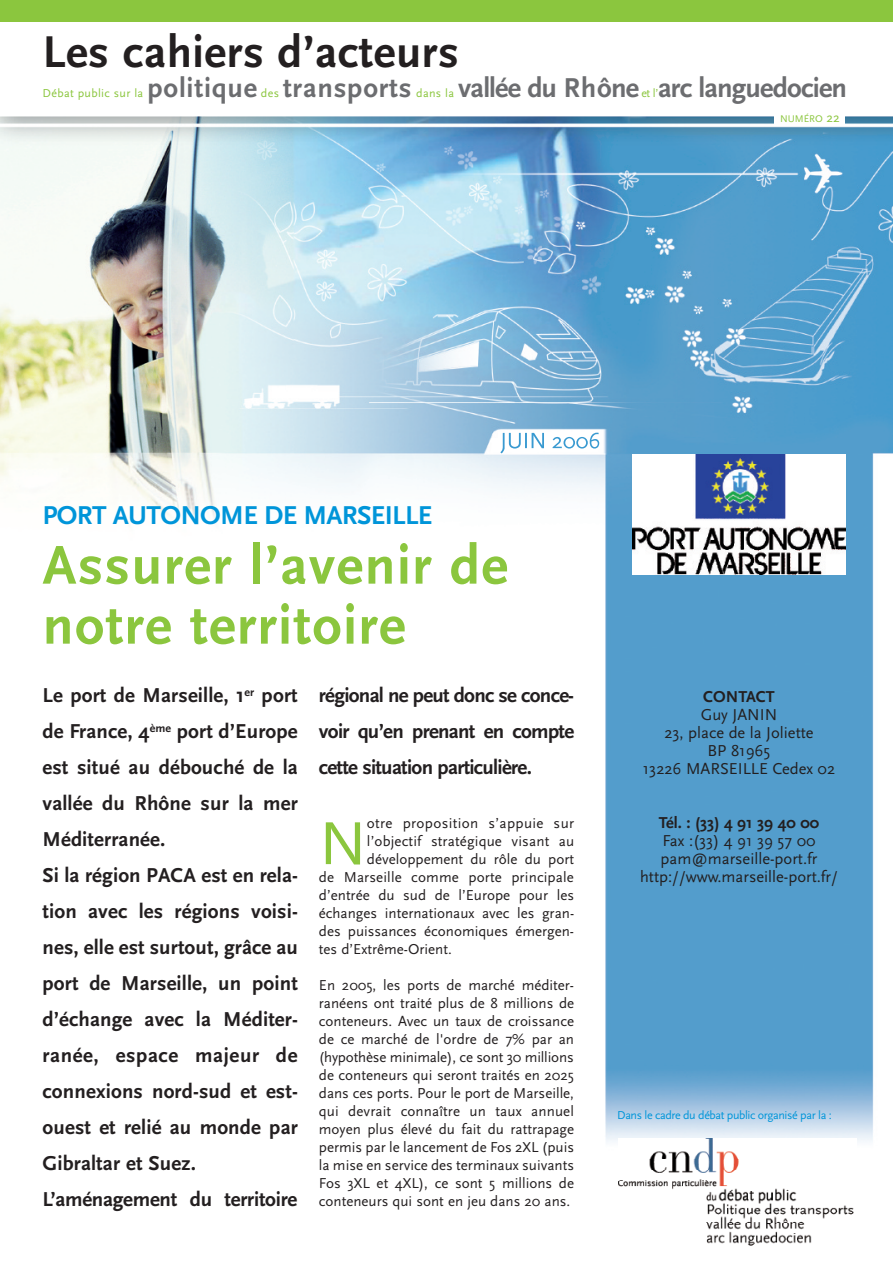
<style>
.page{position:relative;width:893px;height:1263px;background:#fff}
.page>*{position:absolute;margin:0;border:0;box-sizing:border-box;transform-origin:0 0}
.t1{font:63.3px "Scala Sans";color:#8bc63e}
.t2{font:700 57px/60px "Scala Sans";letter-spacing:.025em;color:#8bc63e}
.t3{font:700 46.5px "Scala Sans";letter-spacing:.01em;color:#231f20}
.t4{font:700 28.5px "Scala Sans";letter-spacing:-.03em;color:#6c6d70}
.t5{font:700 28.5px "Scala Sans";letter-spacing:.03em;color:#6c6d70}
.t6{font:700 27px "Scala Sans";letter-spacing:-.025em;color:#0095d9}
.t7{font:700 21px/36px "Scala Sans";letter-spacing:.005em;color:#231f20}
.t8{font:16.5px/18px "Scala Sans";color:#231f20;text-align:center}
.t9{font:700 16.5px "Scala Sans";color:#231f20}
.t10{font:15px/18px "Scala Sans";color:#231f20;text-align:justify}
.t11{font:15px "Scala Sans";letter-spacing:.025em;color:#231f20}
.t12{font:12px "Scala Sans";letter-spacing:-.035em;color:#0095d9}
.t13{font:12px "Scala Sans";letter-spacing:.03em;color:#8bc63e}
.t14{font:10.2px "Scala Sans";color:#8bc63e}
.s1{font-size:13.5px}
</style>
<div class="page">
<img style="left:0;top:117px;width:893px;height:1025px">
<img style="left:500px;top:433px;width:99px;height:20px">
<div style="left:0;top:0;width:893px;height:21px;background:#8bc63e"></div>
<img style="left:618px;top:1138px;width:239px;height:11px">
<img style="left:618px;top:1149px;width:236px;height:97px">
<div style="left:774px;top:107px;width:71px;height:18px;background:#fff"></div>
<img style="left:633px;top:455px;width:213px;height:120px">
<h3 class="t3" style="left:43px;top:23px;width:418px">Les cahiers d’acteurs</h3>
<p class="t13" style="left:43px;top:85px;width:102px">Débat public sur la</p>
<h3 class="t5" style="left:147px;top:70px;width:111px">politique</h3>
<h3 class="t4" style="left:458px;top:70px;width:182px">vallée du Rhône</h3>
<h3 class="t4" style="left:658px;top:70px;width:190px">arc languedocien</h3>
<p class="t13" style="left:261px;top:85px;width:20px">des</p>
<h3 class="t5" style="left:283px;top:70px;width:130px">transports</h3>
<p class="t13" style="left:416px;top:85px;width:39px">dans la</p>
<p class="t13" style="left:641px;top:85px;width:19px">et l’</p>
<p class="t14" style="left:780px;top:112px;width:61px">NUMÉRO <span class="s1">22</span></p>
<h3 class="t6" style="left:43px;top:498px;width:391px">PORT AUTONOME DE MARSEILLE</h3>
<h2 class="t2" style="left:43px;top:534px;width:467px">Assurer l’avenir de notre territoire</h2>
<p class="t7" style="left:43px;top:677px;width:257px">Le port de Marseille, 1<sup>er</sup> port de France, 4<sup>ème</sup> port d’Europe est situé au débouché de la vallée du Rhône sur la mer<br>Méditerranée.<br>Si la région PACA est en rela&shy;tion avec les régions voisi&shy;nes, elle est surtout, grâce au port de Marseille, un point d’échange avec la Méditer&shy;ranée, espace majeur de connexions nord-sud et est&shy;ouest et relié au monde par<br>Gibraltar et Suez.<br>L’aménagement du territoire</p>
<h3 class="t7" style="left:319px;top:677px;width:257px;text-align:justify">régional ne peut donc se conce&shy;voir qu’en prenant en compte cette situation particulière.</h3>
<h1 class="t1" style="left:319px;top:805px;width:50px">N</h1>
<p class="t11" style="left:367px;top:814px;width:209px">otre proposition s’appuie sur</p>
<p class="t10" style="left:367px;top:832px;width:209px">l’objectif stratégique visant au</p>
<p class="t10" style="left:367px;top:850px;width:209px">développement du rôle du port</p>
<p class="t10" style="left:319px;top:868px;width:256px">de Marseille comme porte principale</p>
<p class="t10" style="left:319px;top:886px;width:257px">d’entrée du sud de l’Europe pour les</p>
<p class="t10" style="left:319px;top:904px;width:257px">échanges internationaux avec les gran-</p>
<p class="t10" style="left:319px;top:922px;width:257px">des puissances économiques émergen-</p>
<p class="t10" style="left:319px;top:940px;width:134px">tes d’Extrême-Orient.</p>
<p class="t10" style="left:319px;top:976px;width:257px">En 2005, les ports de marché méditer&shy;ranéens ont traité plus de 8 millions de conteneurs. Avec un taux de croissance de ce marché de l'ordre de 7% par an (hypothèse minimale), ce sont 30 millions de conteneurs qui seront traités en 2025 dans ces ports. Pour le port de Marseille, qui devrait connaître un taux annuel moyen plus élevé du fait du rattrapage permis par le lancement de Fos 2XL (puis la mise en service des terminaux suivants Fos 3XL et 4XL), ce sont 5 millions de conteneurs qui sont en jeu dans 20 ans.</p>
<p class="t9" style="left:703px;top:687px;width:73px">CONTACT</p>
<p class="t8" style="left:643px;top:705px;width:194px">Guy JANIN<br>23, place de la Joliette<br>BP 81965<br>13226 MARSEILLE Cedex 02</p>
<p class="t9" style="left:659px;top:813px;width:162px">Tél. : (33) 4 91 39 40 00</p>
<p class="t8" style="left:640px;top:831px;width:199px">Fax :(33) 4 91 39 57 00 pam@marseille-port.fr http://www.marseille-port.fr/</p>
<p class="t12" style="left:617px;top:1107px;width:216px">Dans le cadre du débat public organisé par la :</p>
</div>
